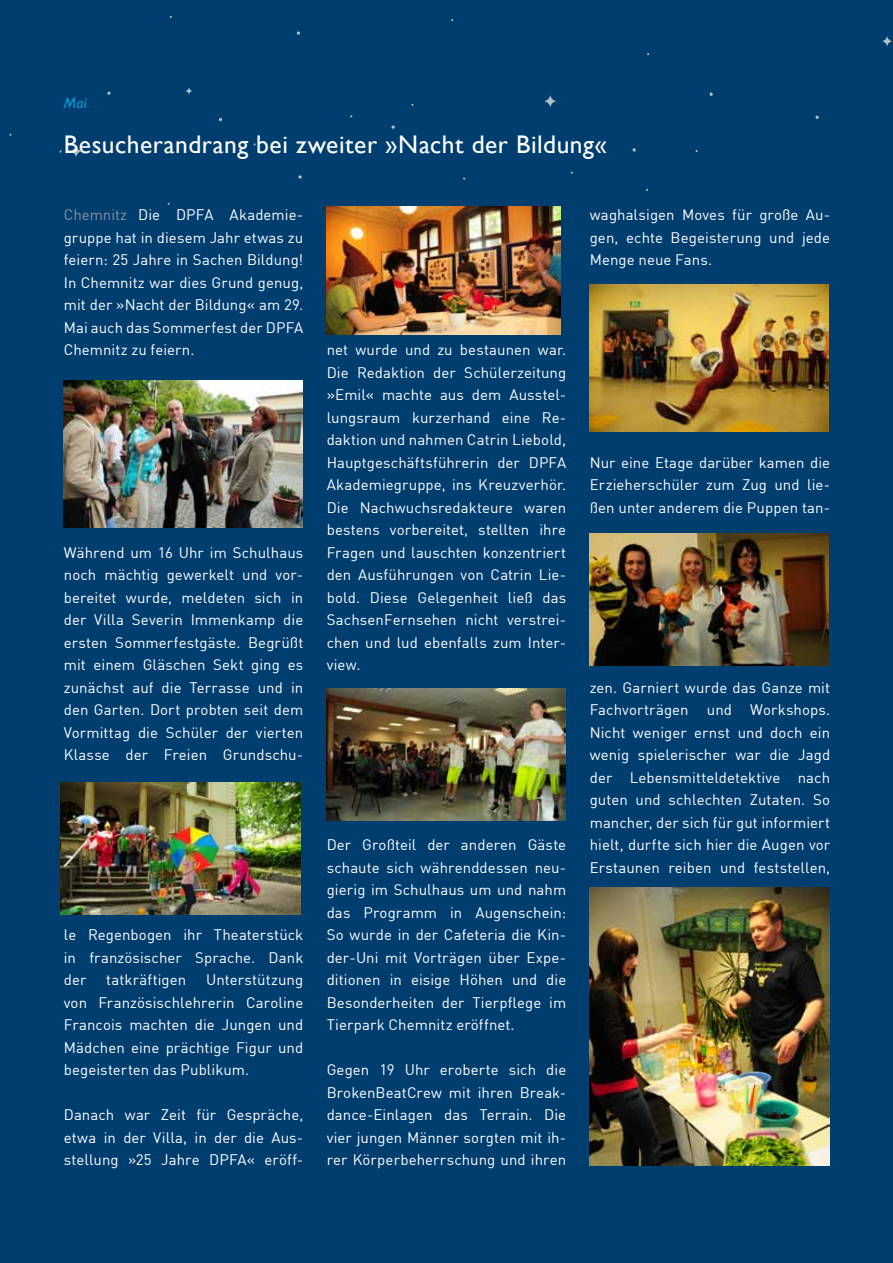
<style>
.page{position:relative;width:893px;height:1263px;background:#003e6f}
.page>*{position:absolute;margin:0;border:0;box-sizing:border-box;transform-origin:0 0}
.t1{font:25.5px "Gill Sans";letter-spacing:.02em;color:#fff}
.t2{font:15px/22.5px "DIN";letter-spacing:.005em;color:#fff;text-align:justify}
.t3{font:italic 15px "Gill Sans";color:#009ee3}
.s1{color:#8d8fa0}
</style>
<div class="page">
<svg style="left:881px;top:35px;width:12px;height:12px"></svg>
<svg style="left:543px;top:94px;width:14px;height:14px"></svg>
<svg style="left:391px;top:125px;width:4px;height:4px"></svg>
<svg style="left:297px;top:31px;width:3px;height:4px"></svg>
<svg style="left:298px;top:175px;width:4px;height:4px"></svg>
<svg style="left:632px;top:148px;width:4px;height:4px"></svg>
<svg style="left:815px;top:116px;width:4px;height:3px"></svg>
<svg style="left:185px;top:87px;width:8px;height:8px"></svg>
<svg style="left:69px;top:144px;width:14px;height:14px"></svg>
<img style="left:61px;top:782px;width:239px;height:132px">
<img style="left:327px;top:206px;width:233px;height:129px">
<img style="left:590px;top:534px;width:239px;height:131px">
<img style="left:327px;top:689px;width:239px;height:131px">
<img style="left:590px;top:888px;width:239px;height:277px">
<img style="left:590px;top:285px;width:239px;height:146px">
<img style="left:64px;top:381px;width:239px;height:146px">
<p class="t3" style="left:64px;top:94px;width:24px">Mai</p>
<h1 class="t1" style="left:64px;top:129px;width:545px">Besucherandrang bei zweiter »Nacht der Bildung«</h1>
<p class="t2" style="left:64px;top:203px;width:241px"><span class="s1">Chemnitz</span> Die DPFA Akademie&shy;gruppe hat in diesem Jahr etwas zu feiern: 25 Jahre in Sachen Bildung!<br>In Chemnitz war dies Grund genug, mit der »Nacht der Bildung« am 29.<br>Mai auch das Sommerfest der DPFA Chemnitz zu feiern.</p>
<p class="t2" style="left:64px;top:541px;width:241px">Während um 16 Uhr im Schulhaus noch mächtig gewerkelt und vor&shy;bereitet wurde, meldeten sich in der Villa Severin Immenkamp die ersten Sommerfestgäste. Begrüßt mit einem Gläschen Sekt ging es zunächst auf die Terrasse und in den Garten. Dort probten seit dem Vormittag die Schüler der vierten Klasse der Freien Grundschu-</p>
<p class="t2" style="left:327px;top:338px;width:241px">net wurde und zu bestaunen war.<br>Die Redaktion der Schülerzeitung »Emil« machte aus dem Ausstel&shy;lungsraum kurzerhand eine Re&shy;daktion und nahmen Catrin Liebold, Hauptgeschäftsführerin der DPFA Akademiegruppe, ins Kreuzverhör.<br>Die Nachwuchsredakteure waren bestens vorbereitet, stellten ihre Fragen und lauschten konzentriert den Ausführungen von Catrin Lie&shy;bold. Diese Gelegenheit ließ das SachsenFernsehen nicht verstrei&shy;chen und lud ebenfalls zum Inter&shy;view.</p>
<p class="t2" style="left:64px;top:923px;width:241px">le Regenbogen ihr Theaterstück in französischer Sprache. Dank der</p>
<p class="t2" style="left:106px;top:968px;width:81px">tatkräftigen</p>
<p class="t2" style="left:64px;top:968px;width:241px;text-indent:142px">Unterstützung von Französischlehrerin Caroline Francois machten die Jungen und Mädchen eine prächtige Figur und begeisterten das Publikum.</p>
<p class="t2" style="left:64px;top:1103px;width:241px">Danach war Zeit für Gespräche, etwa in der Villa, in der die Aus&shy;stellung »25 Jahre DPFA« eröff-</p>
<p class="t2" style="left:327px;top:833px;width:241px">Der Großteil der anderen Gäste schaute sich währenddessen neu&shy;gierig im Schulhaus um und nahm das Programm in Augenschein:<br>So wurde in der Cafeteria die Kin&shy;der-Uni mit Vorträgen über Expe&shy;ditionen in eisige Höhen und die Besonderheiten der Tierpflege im Tierpark Chemnitz eröffnet.</p>
<p class="t2" style="left:327px;top:1058px;width:241px">Gegen 19 Uhr eroberte sich die BrokenBeatCrew mit ihren Break&shy;dance-Einlagen das Terrain. Die vier jungen Männer sorgten mit ih&shy;rer Körperbeherrschung und ihren</p>
<p class="t2" style="left:590px;top:203px;width:242px">waghalsigen Moves für große Au&shy;gen, echte Begeisterung und jede Menge neue Fans.</p>
<p class="t2" style="left:590px;top:451px;width:242px">Nur eine Etage darüber kamen die Erzieherschüler zum Zug und lie&shy;ßen unter anderem die Puppen tan-</p>
<p class="t2" style="left:590px;top:676px;width:242px">zen. Garniert wurde das Ganze mit Fachvorträgen und Workshops.<br>Nicht weniger ernst und doch ein wenig spielerischer war die Jagd der Lebensmitteldetektive nach guten und schlechten Zutaten. So mancher, der sich für gut informiert hielt, durfte sich hier die Augen vor Erstaunen reiben und feststellen,</p>
</div>
